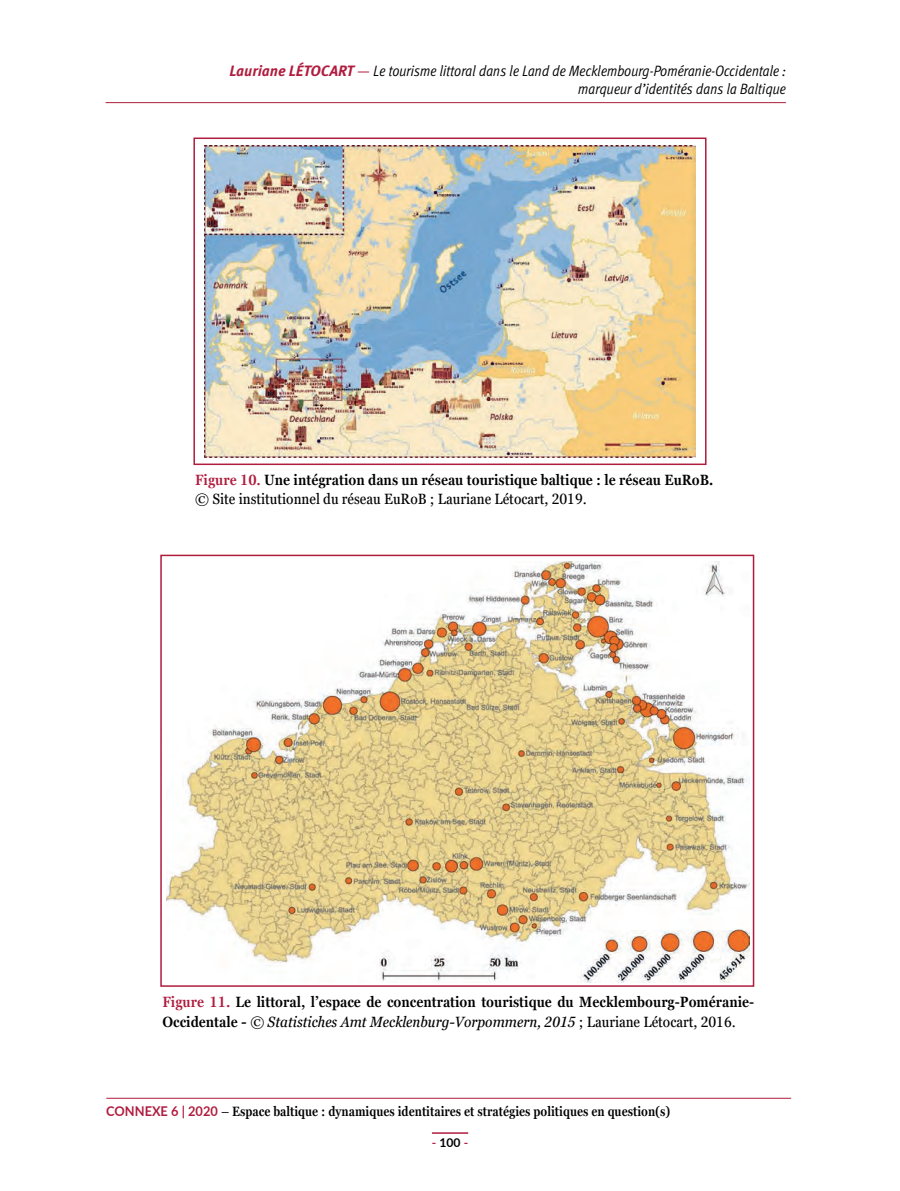
<style>
.page{position:relative;width:900px;height:1191px;background:#fff}
.page>*{position:absolute;margin:0;border:0;box-sizing:border-box;transform-origin:0 0}
.t1{font:15px/18px "Meta Pro Cond Norm Ita";letter-spacing:-.005em;color:#000001;text-align:right}
.t2{font:600 condensed 14.85px/19.5px "Georgia Pro";color:#000001}
.t3{font:600 condensed 13.5px "Georgia Pro";color:#000001;scale:.95 1}
.t4{font:700 12.15px "Lato";color:#000001}
.s1{font-family:"Meta Pro";font-weight:700;font-style:italic;color:#b01c3e}
.s2{font-family:"Georgia Pro";font-stretch:condensed;color:#b01c3e}
.s3{color:#b01c3e}
.s4{font-style:italic}
.s5{font-weight:400}
.s6{font-weight:400;font-style:italic}
.s7{font-family:"Lato";font-weight:700;font-stretch:normal;color:#b01c3e}
</style>
<div class="page">
<hr style="left:432px;top:1132px;width:36px;height:1px;background:#b01c3e">
<hr style="left:106px;top:1097px;width:685px;height:1px;background:#b01c3e">
<hr style="left:106px;top:102px;width:680px;height:1px;background:#b01c3e">
<img style="left:205px;top:146px;width:490px;height:311px">
<div style="left:193px;top:137px;width:514px;height:328px;border:2px solid #b01c3e"></div>
<img style="left:166px;top:561px;width:583px;height:422px">
<div style="left:160px;top:554px;width:594px;height:432px;border:2px solid #b01c3e"></div>
<p class="t1" style="left:229px;top:60px;width:558px"><span class="s1">Lauriane LÉTOCART</span> <span class="s2">—</span> Le tourisme littoral dans le Land de Mecklembourg-Poméranie-Occidentale : marqueur d’identités dans la Baltique</p>
<p class="t2" style="left:195px;top:470px;width:520px"><span class="s3">Figure 10.</span> Une intégration dans un réseau touristique baltique : le réseau EuRoB<span class="s4">. </span><span class="s5">© Site institutionnel du réseau EuRoB ; Lauriane Létocart, 2019.</span></p>
<p class="t2" style="left:162px;top:992px;width:593px"><span class="s3">Figure 11.</span> Le littoral, l’espace de concentration touristique du Mecklembourg-Poméranie-<br>Occidentale <span class="s4">-</span> <span class="s5">©</span> <span class="s6">Statistiches Amt Mecklenburg-Vorpommern, 2015</span> <span class="s5">; Lauriane Létocart, 2016.</span></p>
<p class="t3" style="left:106px;top:1103px;width:595px"><span class="s7">CONNEXE 6 | 2020</span> <span class="s5">–</span> Espace baltique : dynamiques identitaires et stratégies politiques en question(s)</p>
<p class="t4" style="left:432px;top:1133px;width:38px"><span class="s3">-</span> 100 <span class="s3">-</span></p>
</div>
